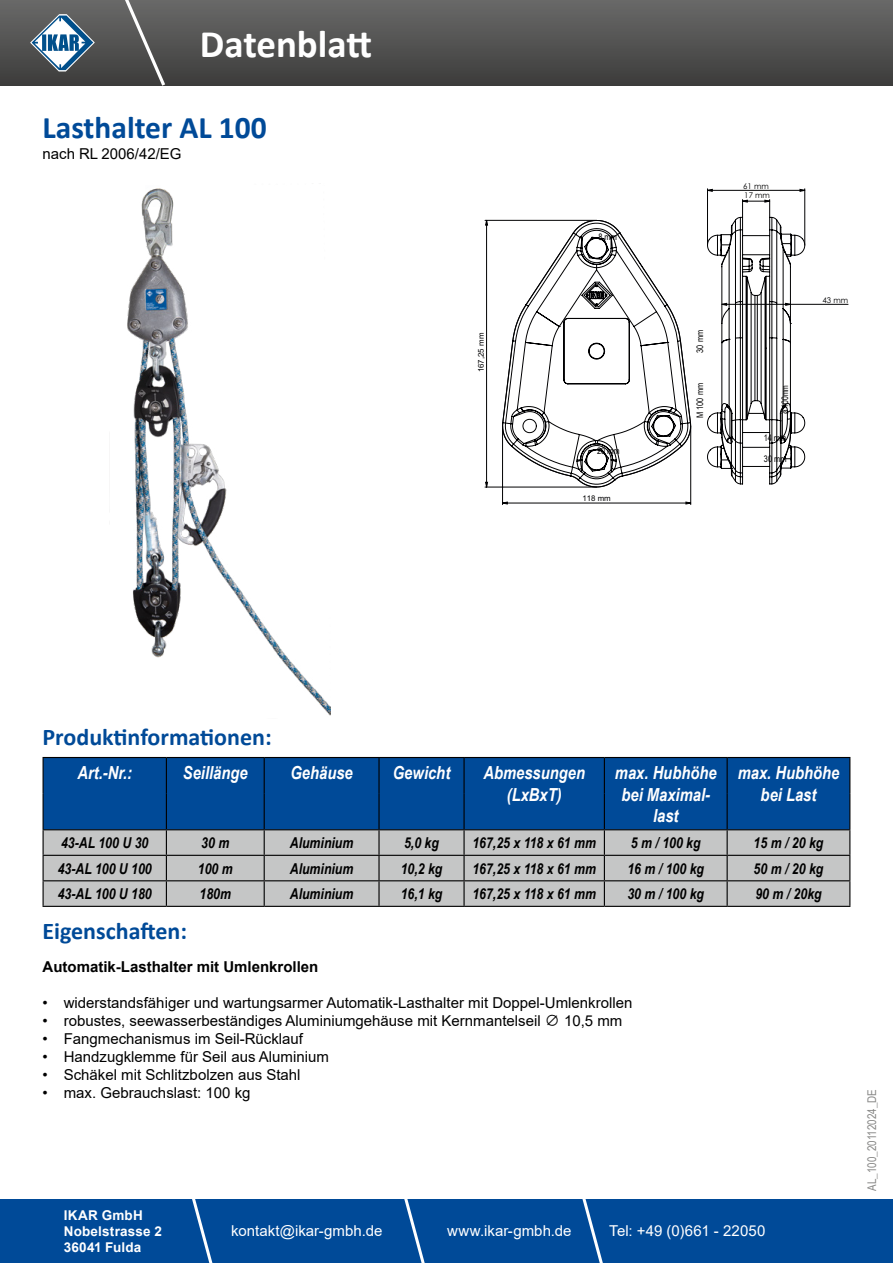
<style>
.page{position:relative;width:893px;height:1263px;background:#fff}
.page>*{position:absolute;margin:0;border:0;box-sizing:border-box;transform-origin:0 0}
.t1{font:700 39px "Calibri";color:#fff}
.t2{font:700 31.5px "Calibri";color:#004a98}
.t3{font:700 24px "Calibri";color:#004a98}
.t4{font:italic 700 18px/21.6px "Arial Narrow";color:#fff;text-align:center}
.t5{font:15px "Arial";color:#000}
.t6{font:italic 700 15px "Arial Narrow";color:#000}
.t7{font:15px "Arial";color:#fff}
.t8{font:700 15px "Arial";color:#000}
.t9{font:700 13.5px "Arial";letter-spacing:.015em;color:#fff}
.t10{font:12px "Arial Narrow";color:#878786}
.t11{font:9px "Arial Narrow";color:#000}
.t12{font:7.8px "Arial";color:#000002}
.t13{font:7.8px "Century Gothic";color:#000002}
.s1{font-family:"Koz Go Pr 6 N"}
</style>
<div class="page">
<div style="left:0;top:0;width:893px;height:85px;background:linear-gradient(to bottom,#696969,#3d3d3c)"></div>
<svg style="left:117px;top:0;width:51px;height:86px;background:#5e5e5d"></svg>
<svg style="left:30px;top:14px;width:65px;height:58px"></svg>
<div style="left:0;top:1199px;width:893px;height:64px;background:#004a98"></div>
<svg style="left:192px;top:1199px;width:21px;height:64px"></svg>
<svg style="left:404px;top:1199px;width:21px;height:64px"></svg>
<svg style="left:582px;top:1199px;width:21px;height:64px"></svg>
<div style="left:44px;top:758px;width:805px;height:71px;background:#004a98"></div>
<div style="left:44px;top:830px;width:805px;height:76px;background:#c5c6c6"></div>
<hr style="left:378px;top:830px;width:2px;height:25px;background:#000">
<hr style="left:463px;top:830px;width:2px;height:25px;background:#000">
<hr style="left:378px;top:856px;width:2px;height:24px;background:#000">
<hr style="left:463px;top:856px;width:2px;height:24px;background:#000">
<svg style="left:43px;top:830px;width:1px;height:76px"></svg>
<svg style="left:166px;top:830px;width:1px;height:76px"></svg>
<svg style="left:264px;top:830px;width:1px;height:76px"></svg>
<hr style="left:378px;top:881px;width:2px;height:25px;background:#000">
<hr style="left:463px;top:881px;width:2px;height:25px;background:#000">
<svg style="left:604px;top:830px;width:1px;height:76px"></svg>
<svg style="left:727px;top:830px;width:1px;height:76px"></svg>
<svg style="left:849px;top:830px;width:1px;height:76px"></svg>
<hr style="left:43px;top:906px;width:123px;height:1px;background:#000">
<hr style="left:166px;top:906px;width:98px;height:1px;background:#000">
<hr style="left:264px;top:906px;width:115px;height:1px;background:#000">
<hr style="left:379px;top:906px;width:85px;height:1px;background:#000">
<hr style="left:464px;top:906px;width:140px;height:1px;background:#000">
<hr style="left:604px;top:906px;width:123px;height:1px;background:#000">
<hr style="left:727px;top:906px;width:123px;height:1px;background:#000">
<hr style="left:43px;top:757px;width:123px;height:1px;background:#000">
<hr style="left:43px;top:758px;width:1px;height:35px;background:#000">
<hr style="left:166px;top:757px;width:98px;height:1px;background:#000">
<hr style="left:166px;top:758px;width:1px;height:35px;background:#000">
<hr style="left:264px;top:757px;width:115px;height:1px;background:#000">
<hr style="left:264px;top:758px;width:1px;height:35px;background:#000">
<hr style="left:379px;top:757px;width:85px;height:1px;background:#000">
<hr style="left:378px;top:758px;width:2px;height:35px;background:#000">
<hr style="left:464px;top:757px;width:140px;height:1px;background:#000">
<hr style="left:463px;top:758px;width:2px;height:35px;background:#000">
<hr style="left:604px;top:757px;width:123px;height:1px;background:#000">
<hr style="left:604px;top:758px;width:1px;height:35px;background:#000">
<hr style="left:727px;top:757px;width:123px;height:1px;background:#000">
<hr style="left:727px;top:758px;width:1px;height:35px;background:#000">
<hr style="left:849px;top:758px;width:1px;height:35px;background:#000">
<hr style="left:43px;top:793px;width:1px;height:36px;background:#000">
<hr style="left:166px;top:793px;width:1px;height:36px;background:#000">
<hr style="left:264px;top:793px;width:1px;height:36px;background:#000">
<hr style="left:378px;top:793px;width:2px;height:36px;background:#000">
<hr style="left:463px;top:793px;width:2px;height:36px;background:#000">
<hr style="left:604px;top:793px;width:1px;height:36px;background:#000">
<hr style="left:727px;top:793px;width:1px;height:36px;background:#000">
<hr style="left:849px;top:793px;width:1px;height:36px;background:#000">
<hr style="left:43px;top:829px;width:123px;height:1px;background:#000">
<hr style="left:166px;top:829px;width:98px;height:1px;background:#000">
<hr style="left:264px;top:829px;width:115px;height:1px;background:#000">
<hr style="left:379px;top:829px;width:85px;height:1px;background:#000">
<hr style="left:464px;top:829px;width:140px;height:1px;background:#000">
<hr style="left:604px;top:829px;width:123px;height:1px;background:#000">
<hr style="left:727px;top:829px;width:123px;height:1px;background:#000">
<hr style="left:43px;top:855px;width:123px;height:1px;background:#000">
<hr style="left:166px;top:855px;width:98px;height:1px;background:#000">
<hr style="left:264px;top:855px;width:115px;height:1px;background:#000">
<hr style="left:379px;top:855px;width:85px;height:1px;background:#000">
<hr style="left:464px;top:855px;width:140px;height:1px;background:#000">
<hr style="left:604px;top:855px;width:123px;height:1px;background:#000">
<hr style="left:727px;top:855px;width:123px;height:1px;background:#000">
<hr style="left:43px;top:880px;width:123px;height:1px;background:#000">
<hr style="left:166px;top:880px;width:98px;height:1px;background:#000">
<hr style="left:264px;top:880px;width:115px;height:1px;background:#000">
<hr style="left:379px;top:880px;width:85px;height:1px;background:#000">
<hr style="left:464px;top:880px;width:140px;height:1px;background:#000">
<hr style="left:604px;top:880px;width:123px;height:1px;background:#000">
<hr style="left:727px;top:880px;width:123px;height:1px;background:#000">
<img style="left:127px;top:188px;width:204px;height:528px">
<svg style="left:485px;top:221px;width:203px;height:281px"></svg>
<hr style="left:502px;top:426px;width:1px;height:79px;background:#000002">
<hr style="left:690px;top:426px;width:1px;height:79px;background:#000002">
<hr style="left:485px;top:220px;width:112px;height:1px;background:#000002">
<hr style="left:485px;top:487px;width:112px;height:1px;background:#000002">
<svg style="left:503px;top:502px;width:187px;height:2px"></svg>
<svg style="left:486px;top:221px;width:1px;height:266px"></svg>
<svg style="left:502px;top:220px;width:189px;height:268px"></svg>
<hr style="left:790px;top:304px;width:58px;height:1px;background:#000002">
<svg style="left:707px;top:189px;width:98px;height:295px"></svg>
<p class="t1" style="left:200px;top:17px;width:174px">Datenblatt</p>
<p class="t1" style="left:346px;top:17px;width:27px">t</p>
<p class="t2" style="left:43px;top:106px;width:226px">Lasthalter AL 100</p>
<p class="t5" style="left:43px;top:144px;width:141px">nach RL 2006/42/EG</p>
<p class="t12" style="left:476px;top:372px;width:41px;rotate:-90deg">167,25 mm</p>
<p class="t11" style="left:598px;top:230px;width:20px">8 mm</p>
<p class="t11" style="left:597px;top:444px;width:24px">20 mm</p>
<p class="t12" style="left:582px;top:493px;width:30px">118 mm</p>
<p class="t13" style="left:743px;top:180px;width:27px">61 mm</p>
<p class="t13" style="left:744px;top:190px;width:27px">17 mm</p>
<p class="t11" style="left:693px;top:353px;width:24px;rotate:-90deg">30 mm</p>
<p class="t11" style="left:693px;top:418px;width:36px;rotate:-90deg">M 100 mm</p>
<p class="t11" style="left:778px;top:414px;width:31px;rotate:-90deg">ø 100mm</p>
<p class="t11" style="left:764px;top:431px;width:24px">14 mm</p>
<p class="t11" style="left:764px;top:452px;width:24px">30 mm</p>
<p class="t13" style="left:823px;top:294px;width:27px">43 mm</p>
<p class="t3" style="left:43px;top:720px;width:231px">Produktinformationen:</p>
<p class="t4" style="left:77px;top:761px;width:56px">Art.-Nr.:</p>
<p class="t4" style="left:183px;top:761px;width:66px">Seillänge</p>
<p class="t4" style="left:290px;top:761px;width:64px">Gehäuse</p>
<p class="t4" style="left:393px;top:761px;width:59px">Gewicht</p>
<p class="t4" style="left:483px;top:761px;width:103px">Abmessungen</p>
<p class="t4" style="left:507px;top:783px;width:56px">(LxBxT)</p>
<p class="t4" style="left:615px;top:761px;width:103px">max. Hubhöhe bei Maximal&shy;last</p>
<p class="t4" style="left:738px;top:761px;width:103px">max. Hubhöhe bei Last</p>
<p class="t6" style="left:61px;top:831px;width:89px">43-AL 100 U 30</p>
<p class="t6" style="left:201px;top:831px;width:30px">30 m</p>
<p class="t6" style="left:290px;top:831px;width:65px">Aluminium</p>
<p class="t6" style="left:404px;top:831px;width:36px">5,0 kg</p>
<p class="t6" style="left:472px;top:831px;width:125px">167,25 x 118 x 61 mm</p>
<p class="t6" style="left:631px;top:831px;width:71px">5 m / 100 kg</p>
<p class="t6" style="left:754px;top:831px;width:71px">15 m / 20 kg</p>
<p class="t6" style="left:58px;top:857px;width:96px">43-AL 100 U 100</p>
<p class="t6" style="left:198px;top:857px;width:36px">100 m</p>
<p class="t6" style="left:290px;top:857px;width:65px">Aluminium</p>
<p class="t6" style="left:401px;top:857px;width:43px">10,2 kg</p>
<p class="t6" style="left:472px;top:857px;width:125px">167,25 x 118 x 61 mm</p>
<p class="t6" style="left:627px;top:857px;width:78px">16 m / 100 kg</p>
<p class="t6" style="left:754px;top:857px;width:71px">50 m / 20 kg</p>
<p class="t6" style="left:58px;top:882px;width:96px">43-AL 100 U 180</p>
<p class="t6" style="left:200px;top:882px;width:33px">180m</p>
<p class="t6" style="left:290px;top:882px;width:65px">Aluminium</p>
<p class="t6" style="left:401px;top:882px;width:43px">16,1 kg</p>
<p class="t6" style="left:472px;top:882px;width:125px">167,25 x 118 x 61 mm</p>
<p class="t6" style="left:627px;top:882px;width:78px">30 m / 100 kg</p>
<p class="t6" style="left:755px;top:882px;width:68px">90 m / 20kg</p>
<p class="t3" style="left:43px;top:914px;width:146px">Eigenschaften:</p>
<p class="t8" style="left:43px;top:956px;width:277px">Automatik-Lasthalter mit Umlenkrollen</p>
<p class="t5" style="left:43px;top:992px;width:591px">• widerstandsfähiger und wartungsarmer Automatik-Lasthalter mit Doppel-Umlenkrollen</p>
<p class="t5" style="left:43px;top:1010px;width:581px">• robustes, seewasserbeständiges Aluminiumgehäuse mit Kernmantelseil <span class="s1">∅</span> 10,5 mm</p>
<p class="t5" style="left:43px;top:1028px;width:262px">• Fangmechanismus im Seil-Rücklauf</p>
<p class="t5" style="left:43px;top:1046px;width:288px">• Handzugklemme für Seil aus Aluminium</p>
<p class="t5" style="left:43px;top:1064px;width:260px">• Schäkel mit Schlitzbolzen aus Stahl</p>
<p class="t5" style="left:43px;top:1082px;width:210px">• max. Gebrauchslast: 100 kg</p>
<p class="t10" style="left:863px;top:1191px;width:103px;rotate:-90deg">AL_100_20112024_DE</p>
<p class="t9" style="left:64px;top:1206px;width:81px">IKAR GmbH</p>
<p class="t9" style="left:64px;top:1222px;width:100px">Nobelstrasse 2</p>
<p class="t9" style="left:64px;top:1238px;width:79px">36041 Fulda</p>
<p class="t7" style="left:231px;top:1220px;width:153px">kontakt@ikar-gmbh.de</p>
<p class="t7" style="left:447px;top:1220px;width:126px">www.ikar-gmbh.de</p>
<p class="t7" style="left:609px;top:1220px;width:158px">Tel: +49 (0)661 - 22050</p>
</div>
